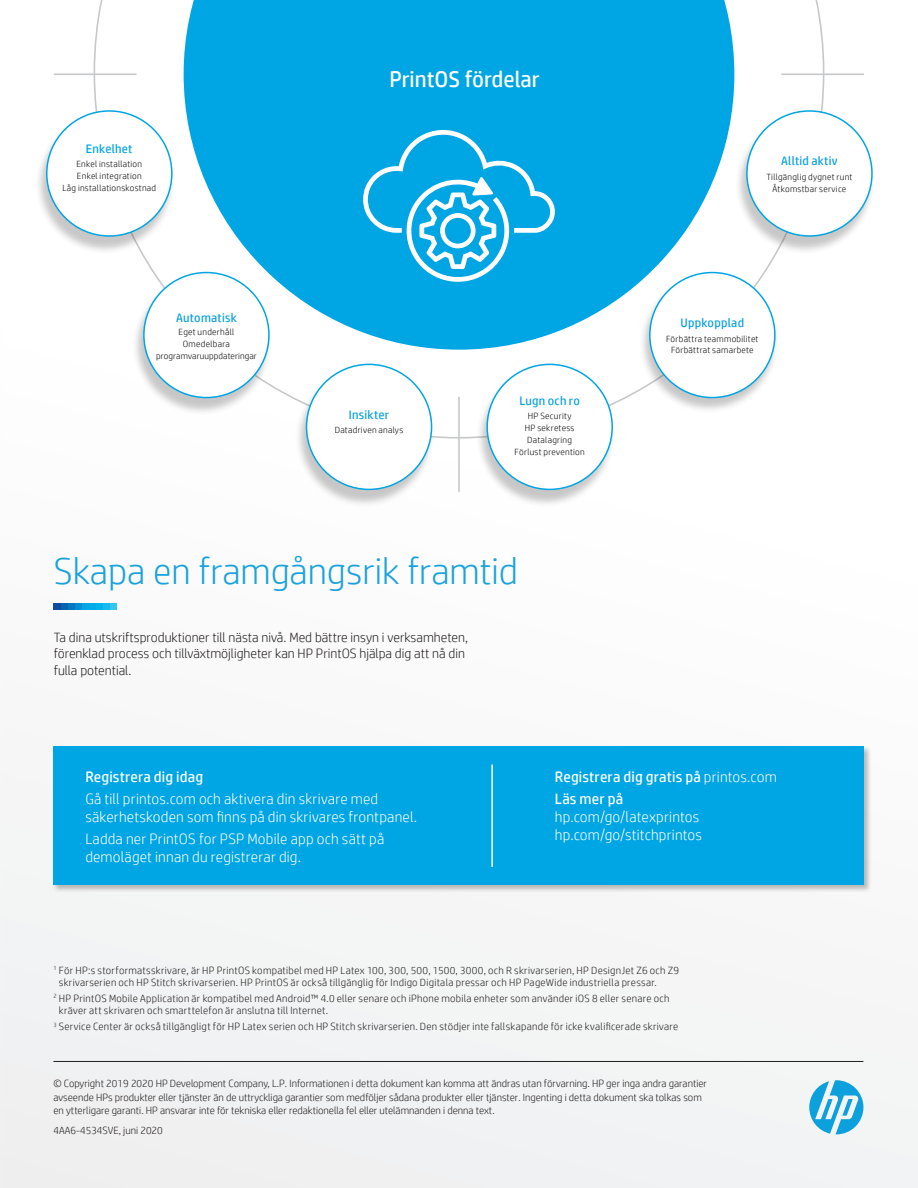
<style>
.page{position:relative;width:918px;height:1188px;background:#fff}
.page>*{position:absolute;margin:0;border:0;box-sizing:border-box;transform-origin:0 0}
.Headline_28_30{font:300 37.5px "HP Simplified";color:#1aa2dc}
.Headline_28_30-2{font:22.65px "HP Simplified";color:#fff}
.Call_to_action_10_11{font:300 15px/18px "HP Simplified";letter-spacing:.01em;color:#fff}
.Call_to_action_10_11-2{font:15px "HP Simplified";letter-spacing:.01em;color:#fff}
.Headline_28_30-3{font:300 13.5px/16.2px "HP Simplified";color:#231f20}
.Body_before_bullet{font:12.3px "HP Simplified";letter-spacing:.02em;color:#0ca0dd}
.Body_before_bullet-2{font:12.3px "HP Simplified";letter-spacing:.02em;color:#00a5e3}
.Call_to_action_10_11-3{font:300 10.5px/12px "HP Simplified";letter-spacing:.025em;color:#231f20}
.Legal_7_9{font:300 10.5px/13.5px "HP Simplified";color:#231f20}
.Body_before_bullet-3{font:300 9px/11.7px "HP Simplified";letter-spacing:.03em;color:#040503;text-align:center}
.s1{font-weight:300}
.s2{font-weight:400}
</style>
<div class="page">
<div style="left:2px;top:1px;width:916px;height:1186px;background:#fafafa"></div>
<hr style="left:458px;top:397px;width:2px;height:95px;background:#c7c8ca">
<hr style="left:781px;top:73px;width:83px;height:2px;background:#c7c8ca">
<hr style="left:54px;top:73px;width:83px;height:2px;background:#c7c8ca">
<svg style="left:184px;top:0;width:550px;height:350px;background:#20b0e6"></svg>
<div style="left:52px;top:745px;width:819px;height:147px;background:#231f20;opacity:.3"></div>
<div style="left:54px;top:747px;width:810px;height:138px;background:#00a5e3"></div>
<div style="left:110px;top:604px;width:7px;height:6px;background:#34c5f1"></div>
<div style="left:103px;top:604px;width:7px;height:6px;background:#15bbef"></div>
<div style="left:96px;top:604px;width:7px;height:6px;background:#00b3ea"></div>
<div style="left:89px;top:604px;width:7px;height:6px;background:#00ace7"></div>
<div style="left:82px;top:604px;width:7px;height:6px;background:#00a5e3"></div>
<div style="left:75px;top:604px;width:7px;height:6px;background:#008ed2"></div>
<div style="left:68px;top:604px;width:7px;height:6px;background:#0077be"></div>
<div style="left:61px;top:604px;width:7px;height:6px;background:#0763af"></div>
<div style="left:54px;top:604px;width:7px;height:6px;background:#0f4c9f"></div>
<hr style="left:123px;top:807px;width:73px;height:1px;background:#0ca0dd">
<hr style="left:53px;top:1061px;width:810px;height:1px;background:#231f20">
<svg style="left:809px;top:1080px;width:54px;height:54px"></svg>
<hr style="left:491px;top:765px;width:2px;height:102px;background:#fff">
<div style="left:735px;top:114px;width:140px;height:140px;background:#231f20;opacity:.25"></div>
<div style="left:747px;top:111px;width:125px;height:125px;background:#fff;border-radius:50%"></div>
<div style="left:35px;top:114px;width:140px;height:140px;background:#231f20;opacity:.25"></div>
<div style="left:47px;top:111px;width:125px;height:125px;background:#fff;border-radius:50%"></div>
<div style="left:475px;top:367px;width:141px;height:141px;background:#231f20;opacity:.25"></div>
<div style="left:487px;top:364px;width:125px;height:125px;background:#fff;border-radius:50%"></div>
<div style="left:295px;top:367px;width:140px;height:141px;background:#231f20;opacity:.25"></div>
<div style="left:307px;top:364px;width:125px;height:125px;background:#fff;border-radius:50%"></div>
<div style="left:306px;top:364px;width:126px;height:126px;border:2px solid #00a5e3;border-radius:50%"></div>
<div style="left:639px;top:273px;width:140px;height:141px;background:#231f20;opacity:.25"></div>
<div style="left:650px;top:273px;width:125px;height:125px;background:#fff;border-radius:50%"></div>
<div style="left:132px;top:275px;width:140px;height:141px;background:#231f20;opacity:.25"></div>
<div style="left:144px;top:273px;width:125px;height:125px;background:#fff;border-radius:50%"></div>
<svg style="left:362px;top:129px;width:196px;height:153px;background:#2ab4e7"></svg>
<p class="Body_before_bullet-2" style="left:86px;top:140px;width:48px">Enkelhet</p>
<p class="Body_before_bullet-3" style="left:62px;top:158px;width:95px">Enkel installation<br>Enkel integration<br>Låg installationskostnad</p>
<p class="Body_before_bullet" style="left:176px;top:309px;width:62px">Automatisk</p>
<p class="Body_before_bullet-3" style="left:156px;top:326px;width:102px">Eget underhåll<br>Omedelbara programvaruuppdateringar</p>
<p class="Headline_28_30-2" style="left:389px;top:64px;width:152px">PrintOS fördelar</p>
<p class="Body_before_bullet" style="left:349px;top:406px;width:42px">Insikter</p>
<p class="Body_before_bullet-3" style="left:335px;top:424px;width:70px">Datadriven analys</p>
<p class="Body_before_bullet" style="left:519px;top:392px;width:62px">Lugn och ro</p>
<p class="Body_before_bullet-3" style="left:515px;top:410px;width:72px">HP Security<br>HP sekretess<br>Datalagring<br>Förlust prevention</p>
<p class="Headline_28_30" style="left:54px;top:547px;width:466px">Skapa en framgångsrik framtid</p>
<p class="Headline_28_30-3" style="left:54px;top:629px;width:416px">Ta dina utskriftsproduktioner till nästa nivå. Med bättre insyn i verksamheten, förenklad process och tillväxtmöjligheter kan HP PrintOS hjälpa dig att nå din fulla potential.</p>
<p class="Body_before_bullet" style="left:781px;top:153px;width:58px">Alltid aktiv</p>
<p class="Body_before_bullet-3" style="left:766px;top:171px;width:88px">Tillgänglig dygnet runt<br>Åtkomstbar service</p>
<p class="Body_before_bullet" style="left:681px;top:315px;width:65px">Uppkopplad</p>
<p class="Body_before_bullet-3" style="left:666px;top:332px;width:94px">Förbättra teammobilitet<br>Förbättrat samarbete</p>
<p class="Call_to_action_10_11-2" style="left:85px;top:767px;width:119px">Registrera dig idag</p>
<p class="Call_to_action_10_11" style="left:85px;top:789px;width:333px">Gå till printos.com och aktivera din skrivare med säkerhetskoden som finns på din skrivares frontpanel.</p>
<p class="Call_to_action_10_11" style="left:85px;top:829px;width:301px">Ladda ner PrintOS for PSP Mobile app och sätt på demoläget innan du registrerar dig.</p>
<p class="Call_to_action_10_11-2" style="left:555px;top:767px;width:223px">Registrera dig gratis på <span class="s1">printos.com</span></p>
<p class="Call_to_action_10_11" style="left:555px;top:789px;width:149px"><span class="s2">Läs mer på </span>hp.com/go/latexprintos hp.com/go/stitchprintos</p>
<p class="Call_to_action_10_11-3" style="left:59px;top:964px;width:622px;text-indent:-5px"><sup>1</sup> För HP:s storformatsskrivare, är HP PrintOS kompatibel med HP Latex 100, 300, 500, 1500, 3000, och R skrivarserien, HP DesignJet Z6 och Z9 skrivarserien och HP Stitch skrivarserien. HP PrintOS är också tillgänglig för Indigo Digitala pressar och HP PageWide industriella pressar.</p>
<p class="Call_to_action_10_11-3" style="left:59px;top:992px;width:612px;text-indent:-5px"><sup>2</sup> HP PrintOS Mobile Application är kompatibel med Android™ 4.0 eller senare och iPhone mobila enheter som använder iOS 8 eller senare och kräver att skrivaren och smarttelefon är anslutna till Internet.</p>
<p class="Call_to_action_10_11-3" style="left:53px;top:1020px;width:626px"><sup>3</sup> Service Center är också tillgängligt för HP Latex serien och HP Stitch skrivarserien. Den stödjer inte fallskapande för icke kvalificerade skrivare</p>
<p class="Legal_7_9" style="left:53px;top:1076px;width:655px">© Copyright 2019 2020 HP Development Company, L.P. Informationen i detta dokument kan komma att ändras utan förvarning. HP ger inga andra garantier avseende HPs produkter eller tjänster än de uttryckliga garantier som medföljer sådana produkter eller tjänster. Ingenting i detta dokument ska tolkas som en ytterligare garanti. HP ansvarar inte för tekniska eller redaktionella fel eller utelämnanden i denna text.</p>
<p class="Legal_7_9" style="left:53px;top:1124px;width:111px">4AA6-4534SVE, juni 2020</p>
</div>
